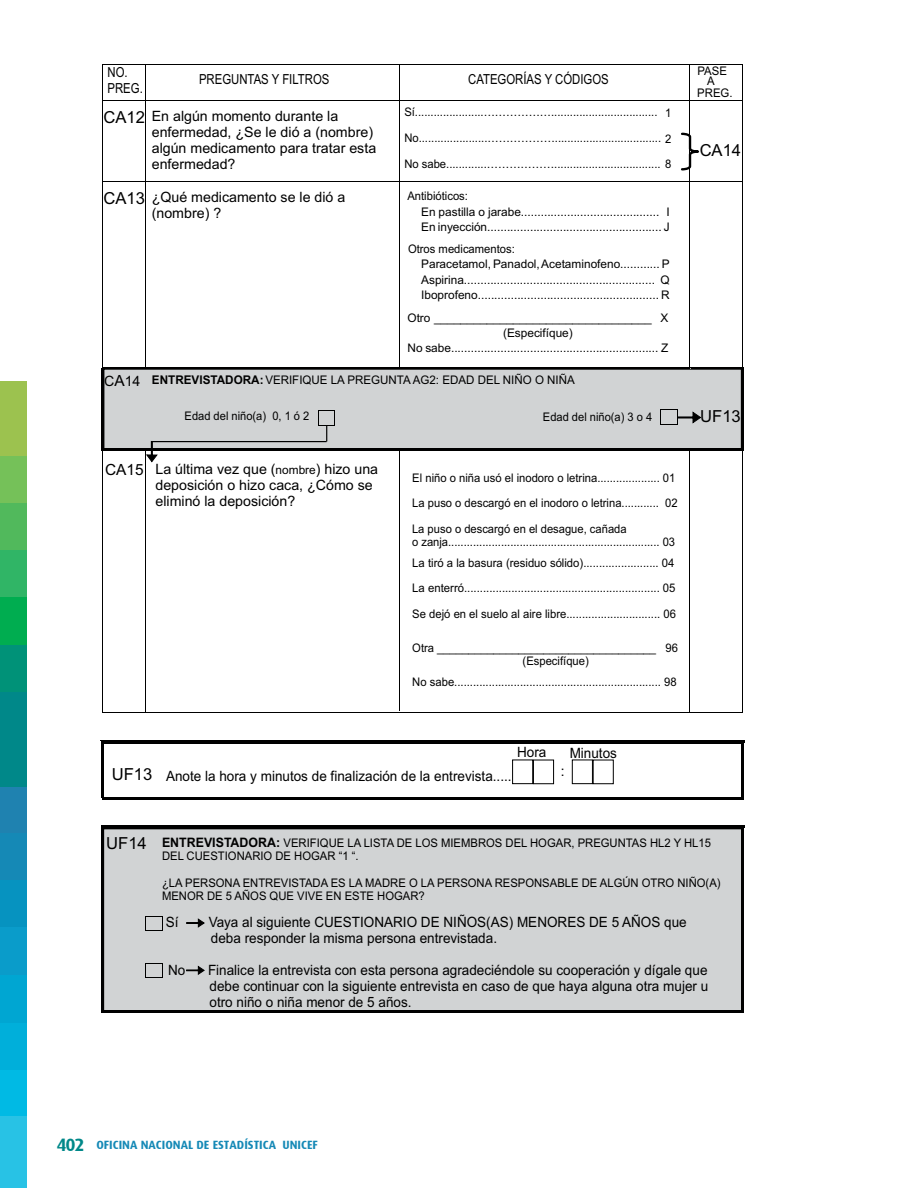
<style>
.page{position:relative;width:918px;height:1188px;background:#fff}
.page>*{position:absolute;margin:0;border:0;box-sizing:border-box;transform-origin:0 0}
.t1{font:16.65px "Arial";color:#000}
.t2{font:14.25px/15.9px "Arial";color:#000;text-align:justify;scale:.95 1}
.t3{font:14.25px/15.9px "Arial";color:#000}
.t4{font:13.8px/16.5px "Arial";color:#000;scale:.82 1}
.t5{font:700 12px "Dax";color:#1589b6}
.t6{font:11.85px/25.7px "Arial";color:#000;scale:.95 1}
.t7{font:11.85px/15.3px "Arial";color:#000}
.t8{font:11.85px "Arial";color:#000;scale:.94 1}
.t9{font:11.85px/10.4px "Arial";color:#000;text-align:center;scale:.96 1}
.s1{font-size:16.65px}
.s2{font-size:14.25px}
.s3{font-size:15.45px}
.s4{font-weight:700;font-size:12px}
.s5{font-size:11.85px}
.s6{font-weight:700;font-size:13.05px}
.s7{font-size:18px;color:#008889}
</style>
<div class="page">
<div style="left:0;top:1022px;width:27px;height:48px;background:#00afda"></div>
<div style="left:0;top:975px;width:27px;height:48px;background:#00a6d2"></div>
<div style="left:0;top:927px;width:27px;height:48px;background:#0a9cca"></div>
<div style="left:0;top:879px;width:27px;height:48px;background:#0693c0"></div>
<div style="left:0;top:1070px;width:27px;height:47px;background:#00bae4"></div>
<div style="left:0;top:832px;width:27px;height:48px;background:#1589b6"></div>
<div style="left:0;top:786px;width:27px;height:47px;background:#1f82b0"></div>
<div style="left:0;top:502px;width:27px;height:48px;background:#51b95c"></div>
<div style="left:0;top:550px;width:27px;height:48px;background:#30b566"></div>
<div style="left:0;top:598px;width:27px;height:47px;background:#00ad50"></div>
<div style="left:0;top:645px;width:27px;height:48px;background:#009278"></div>
<div style="left:0;top:455px;width:27px;height:48px;background:#75c159"></div>
<div style="left:0;top:692px;width:27px;height:48px;background:#008889"></div>
<div style="left:0;top:739px;width:27px;height:48px;background:#008889"></div>
<div style="left:0;top:381px;width:27px;height:75px;background:#9cc24f"></div>
<div style="left:0;top:1116px;width:27px;height:72px;background:#28c2e5"></div>
<hr style="left:146px;top:65px;width:1px;height:647px;background:#000">
<hr style="left:102px;top:64px;width:47px;height:1px;background:#000">
<hr style="left:150px;top:64px;width:249px;height:1px;background:#000">
<hr style="left:400px;top:64px;width:280px;height:1px;background:#000">
<hr style="left:680px;top:64px;width:63px;height:1px;background:#000">
<hr style="left:689px;top:65px;width:1px;height:648px;background:#000">
<hr style="left:399px;top:64px;width:1px;height:647px;background:#000">
<hr style="left:102px;top:65px;width:1px;height:648px;background:#000">
<hr style="left:742px;top:64px;width:1px;height:649px;background:#000">
<hr style="left:102px;top:367px;width:587px;height:2px;background:#000">
<div style="left:104px;top:369px;width:637px;height:81px;background:#d1d3d4"></div>
<div style="left:104px;top:369px;width:637px;height:81px;border:1px solid #000"></div>
<hr style="left:392px;top:367px;width:299px;height:1px;background:#000">
<hr style="left:691px;top:367px;width:51px;height:1px;background:#000">
<hr style="left:102px;top:369px;width:2px;height:82px;background:#000">
<hr style="left:741px;top:369px;width:2px;height:82px;background:#000">
<hr style="left:691px;top:368px;width:51px;height:1px;background:#000">
<hr style="left:104px;top:449px;width:637px;height:2px;background:#000">
<hr style="left:102px;top:712px;width:641px;height:1px;background:#000">
<div style="left:104px;top:829px;width:638px;height:182px;background:#d1d3d4"></div>
<div style="left:104px;top:829px;width:638px;height:182px;border:1px solid #000"></div>
<hr style="left:102px;top:743px;width:641px;height:1px;background:#000">
<hr style="left:101px;top:740px;width:643px;height:3px;background:#000">
<hr style="left:103px;top:797px;width:641px;height:3px;background:#000">
<hr style="left:102px;top:742px;width:2px;height:55px;background:#000">
<hr style="left:742px;top:742px;width:2px;height:54px;background:#000">
<hr style="left:102px;top:828px;width:641px;height:1px;background:#000">
<hr style="left:101px;top:826px;width:643px;height:2px;background:#000">
<svg style="left:145px;top:916px;width:18px;height:15px"></svg>
<svg style="left:145px;top:963px;width:18px;height:15px"></svg>
<svg style="left:186px;top:919px;width:19px;height:8px"></svg>
<hr style="left:103px;top:1011px;width:641px;height:2px;background:#000">
<hr style="left:102px;top:827px;width:2px;height:186px;background:#000">
<hr style="left:742px;top:827px;width:2px;height:186px;background:#000">
<div style="left:512px;top:760px;width:21px;height:24px;border:1px solid #000"></div>
<div style="left:533px;top:760px;width:21px;height:24px;border:1px solid #000"></div>
<div style="left:572px;top:760px;width:21px;height:24px;border:1px solid #000"></div>
<svg style="left:661px;top:409px;width:40px;height:16px"></svg>
<svg style="left:318px;top:410px;width:17px;height:32px"></svg>
<svg style="left:146px;top:441px;width:11px;height:21px"></svg>
<hr style="left:151px;top:441px;width:176px;height:1px;background:#000">
<svg style="left:681px;top:132px;width:19px;height:39px"></svg>
<hr style="left:103px;top:100px;width:640px;height:1px;background:#000">
<hr style="left:103px;top:181px;width:640px;height:1px;background:#000">
<svg style="left:186px;top:966px;width:19px;height:9px"></svg>
<p class="t4" style="left:107px;top:65px;width:45px">NO.<br>PREG.</p>
<p class="t4" style="left:199px;top:73px;width:161px">PREGUNTAS Y FILTROS</p>
<p class="t4" style="left:468px;top:73px;width:173px">CATEGORÍAS Y CÓDIGOS</p>
<p class="t9" style="left:697px;top:67px;width:32px">PASE<br>A</p>
<p class="t9" style="left:697px;top:89px;width:38px">PREG.</p>
<p class="t3" style="left:152px;top:110px;width:226px;text-indent:-48px"><span class="s1">CA12</span> En algún momento durante la enfermedad, ¿Se le dió a (nombre) algún medicamento para tratar esta enfermedad?</p>
<p class="t3" style="left:152px;top:191px;width:195px;text-indent:-48px"><span class="s1">CA13</span> ¿Qué medicamento se le dió a (nombre) ?</p>
<p class="t6" style="left:404px;top:101px;width:268px">Sí......................………………..................................</p>
<p class="t6" style="left:665px;top:101px;width:8px">1</p>
<p class="t6" style="left:404px;top:126px;width:282px">No......................……………….................................. 2<br>No sabe.............……………….................................. 8</p>
<p class="t6" style="left:407px;top:185px;width:65px">Antibióticos:</p>
<p class="t7" style="left:421px;top:206px;width:250px">En pastilla o jarabe.......................................... I<br>En inyección..................................................... J</p>
<p class="t7" style="left:421px;top:258px;width:250px;text-align:justify">Paracetamol, Panadol, Acetaminofeno............ P Aspirina.......................................................... Q Iboprofeno....................................................... R</p>
<p class="t7" style="left:407px;top:311px;width:262px;text-align:center">Otro _________________________________ X (Especifíque)<br>No sabe............................................................... Z</p>
<p class="t6" style="left:408px;top:237px;width:114px">Otros medicamentos:</p>
<p class="t7" style="left:104px;top:374px;width:472px"><span class="s2">C</span><span class="s3">A</span><span class="s2">14</span> <span class="s4">ENTREVISTADORA:</span>VERIFIQUE LA PREGUNTA AG2: EDAD DEL NIÑO O NIÑA</p>
<p class="t8" style="left:185px;top:408px;width:134px">Edad del niño(a) 0, 1 ó 2</p>
<p class="t8" style="left:543px;top:409px;width:118px">Edad del niño(a) 3 o 4</p>
<p class="t3" style="left:155px;top:462px;width:224px;text-indent:-50px"><span class="s3">CA15</span> La última vez que (<span class="s5">nombre</span>) hizo una deposición o hizo caca, ¿Cómo se eliminó la deposición?</p>
<p class="t6" style="left:412px;top:466px;width:281px">El niño o niña usó el inodoro o letrina.................... 01<br>La puso o descargó en el inodoro o letrina............ 02<br>La puso o descargó en el desague, cañada</p>
<p class="t8" style="left:448px;top:534px;width:5px">.</p>
<p class="t8" style="left:412px;top:534px;width:281px">o zanja ................................................................... 03</p>
<p class="t6" style="left:412px;top:551px;width:279px">La tiró a la basura (residuo sólido)........................ 04<br>La enterró.............................................................. 05</p>
<p class="t6" style="left:412px;top:602px;width:279px">Se dejó en el suelo al aire libre.............................. 06</p>
<p class="t6" style="left:523px;top:643px;width:165px;line-height:13px;text-indent:-110px">Otra ___________________________________ 96 (Especifíque)</p>
<p class="t6" style="left:412px;top:670px;width:280px">No sabe.................................................................. 98</p>
<h1 class="t1" style="left:700px;top:140px;width:43px">CA14</h1>
<h1 class="t1" style="left:700px;top:406px;width:42px">UF13</h1>
<p class="t2" style="left:517px;top:745px;width:32px">Hora</p>
<p class="t2" style="left:570px;top:746px;width:51px">Minutos</p>
<h1 class="t1" style="left:112px;top:764px;width:42px">UF13</h1>
<p class="t2" style="left:561px;top:765px;width:5px">:</p>
<p class="t2" style="left:166px;top:769px;width:365px">Anote la hora y minutos de finalización de la entrevista.....</p>
<h1 class="t1" style="left:106px;top:832px;width:42px">UF14</h1>
<p class="t6" style="left:162px;top:837px;width:579px;line-height:13.5px"><span class="s6">ENTREVISTADORA:</span> VERIFIQUE LA LISTA DE LOS MIEMBROS DEL HOGAR, PREGUNTAS HL2 Y HL15<br>DEL CUESTIONARIO DE HOGAR “1 “.</p>
<p class="t6" style="left:162px;top:877px;width:590px;line-height:13.2px">¿LA PERSONA ENTREVISTADA ES LA MADRE O LA PERSONA RESPONSABLE DE ALGÚN OTRO NIÑO(A)<br>MENOR DE 5 AÑOS QUE VIVE EN ESTE HOGAR?</p>
<p class="t2" style="left:166px;top:915px;width:15px">Sí</p>
<p class="t2" style="left:209px;top:915px;width:505px">Vaya al siguiente CUESTIONARIO DE NIÑOS(AS) MENORES DE 5 AÑOS que deba responder la misma persona entrevistada.</p>
<p class="t2" style="left:168px;top:964px;width:20px">No</p>
<p class="t2" style="left:208px;top:964px;width:528px">Finalice la entrevista con esta persona agradeciéndole su cooperación y dígale que debe continuar con la siguiente entrevista en caso de que haya alguna otra mujer u otro niño o niña menor de 5 años.</p>
<p class="t5" style="left:57px;top:1138px;width:263px"><span class="s7">402</span> OFICINA NACIONAL DE ESTADÍSTICA UNICEF</p>
</div>
